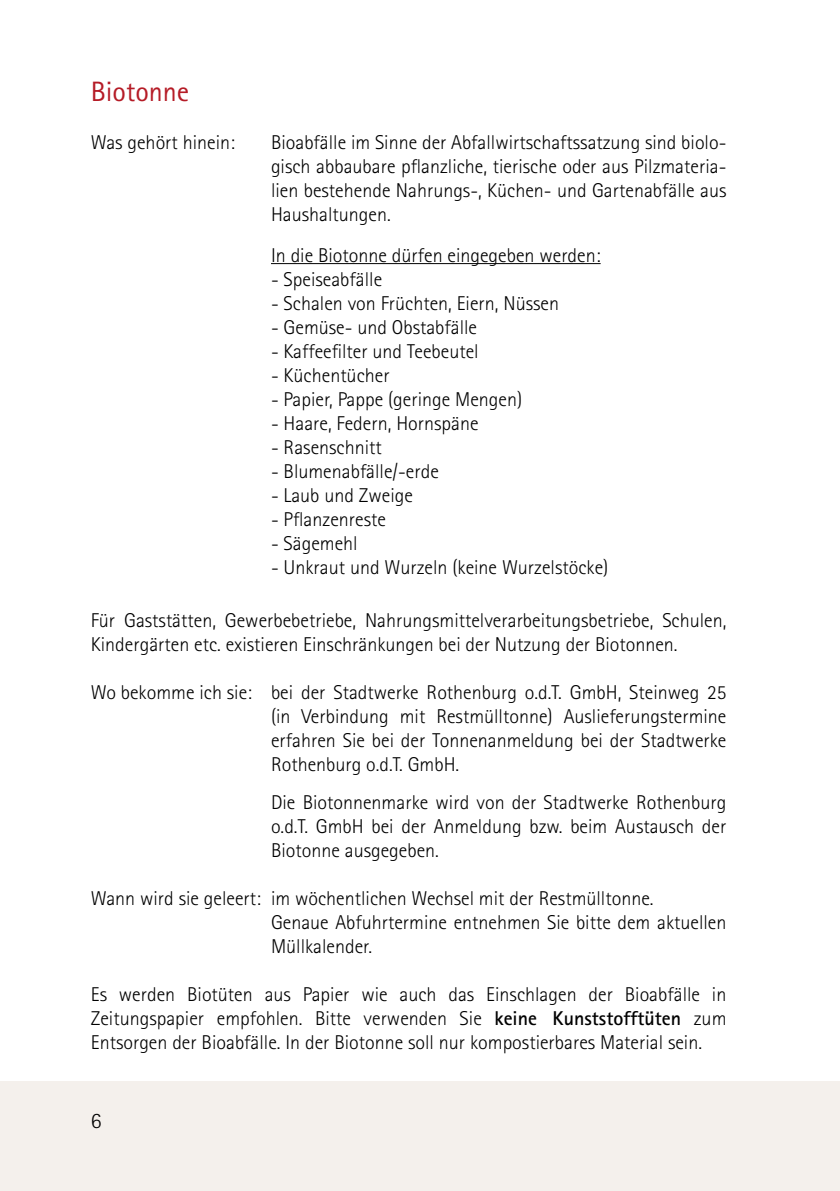
<style>
.page{position:relative;width:840px;height:1191px;background:#fff}
.page>*{position:absolute;margin:0;border:0;box-sizing:border-box;transform-origin:0 0}
.t1{font:28px "Rotis Sans Serif";color:#b51b26}
.t2{font:300 22px "Rotis Sans Serif";color:#000}
.t3{font:300 20px/24px "Rotis Sans Serif";color:#000;text-align:justify}
.s1{font-weight:700}
</style>
<div class="page">
<div style="left:0;top:1081px;width:839px;height:110px;background:#f4f0ec"></div>
<hr style="left:271px;top:263px;width:329px;height:1px;background:#000">
<h1 class="t1" style="left:91px;top:75px;width:100px">Biotonne</h1>
<p class="t3" style="left:91px;top:130px;width:146px">Was gehört hinein:</p>
<p class="t3" style="left:271px;top:130px;width:456px">Bioabfälle im Sinne der Abfallwirtschaftssatzung sind biolo&shy;gisch abbaubare pflanzliche, tierische oder aus Pilzmateria&shy;lien bestehende Nahrungs-, Küchen- und Gartenabfälle aus Haushaltungen.</p>
<p class="t3" style="left:271px;top:243px;width:331px">In die Biotonne dürfen eingegeben werden:</p>
<p class="t3" style="left:271px;top:267px;width:113px">- Speiseabfälle</p>
<p class="t3" style="left:271px;top:291px;width:289px">- Schalen von Früchten, Eiern, Nüssen</p>
<p class="t3" style="left:271px;top:315px;width:207px">- Gemüse- und Obstabfälle</p>
<p class="t3" style="left:271px;top:339px;width:209px">- Kaffeefilter und Teebeutel</p>
<p class="t3" style="left:271px;top:363px;width:120px">- Küchentücher</p>
<p class="t3" style="left:271px;top:387px;width:253px">- Papier, Pappe (geringe Mengen)</p>
<p class="t3" style="left:271px;top:411px;width:209px">- Haare, Federn, Hornspäne</p>
<p class="t3" style="left:271px;top:435px;width:112px">- Rasenschnitt</p>
<p class="t3" style="left:271px;top:459px;width:169px">- Blumenabfälle/-erde</p>
<p class="t3" style="left:271px;top:483px;width:143px">- Laub und Zweige</p>
<p class="t3" style="left:271px;top:507px;width:116px">- Pflanzenreste</p>
<p class="t3" style="left:271px;top:531px;width:88px">- Sägemehl</p>
<p class="t3" style="left:271px;top:555px;width:338px">- Unkraut und Wurzeln (keine Wurzelstöcke)</p>
<p class="t3" style="left:91px;top:608px;width:636px">Für Gaststätten, Gewerbebetriebe, Nahrungsmittelverarbeitungsbetriebe, Schulen,<br>Kindergärten etc. existieren Einschränkungen bei der Nutzung der Biotonnen.</p>
<p class="t3" style="left:271px;top:680px;width:457px;text-indent:-180px">Wo bekomme ich sie: bei der Stadtwerke Rothenburg o.d.T. GmbH, Steinweg 25 (in Verbindung mit Restmülltonne) Auslieferungstermine erfahren Sie bei der Tonnenanmeldung bei der Stadtwerke Rothenburg o.d.T. GmbH.</p>
<p class="t3" style="left:271px;top:790px;width:457px">Die Biotonnenmarke wird von der Stadtwerke Rothenburg o.d.T. GmbH bei der Anmeldung bzw. beim Austausch der Biotonne ausgegeben.</p>
<p class="t3" style="left:271px;top:886px;width:456px;text-align:left;text-indent:-180px">Wann wird sie geleert: im wöchentlichen Wechsel mit der Restmülltonne.<br>Genaue Abfuhrtermine entnehmen Sie bitte dem aktuellen<br>Müllkalender.</p>
<p class="t3" style="left:91px;top:982px;width:636px">Es werden Biotüten aus Papier wie auch das Einschlagen der Bioabfälle in Zeitungspapier empfohlen. Bitte verwenden Sie <span class="s1">keine Kunststofftüten</span> zum Entsorgen der Bioabfälle. In der Biotonne soll nur kompostierbares Material sein.</p>
<p class="t2" style="left:91px;top:1108px;width:12px">6</p>
</div>
